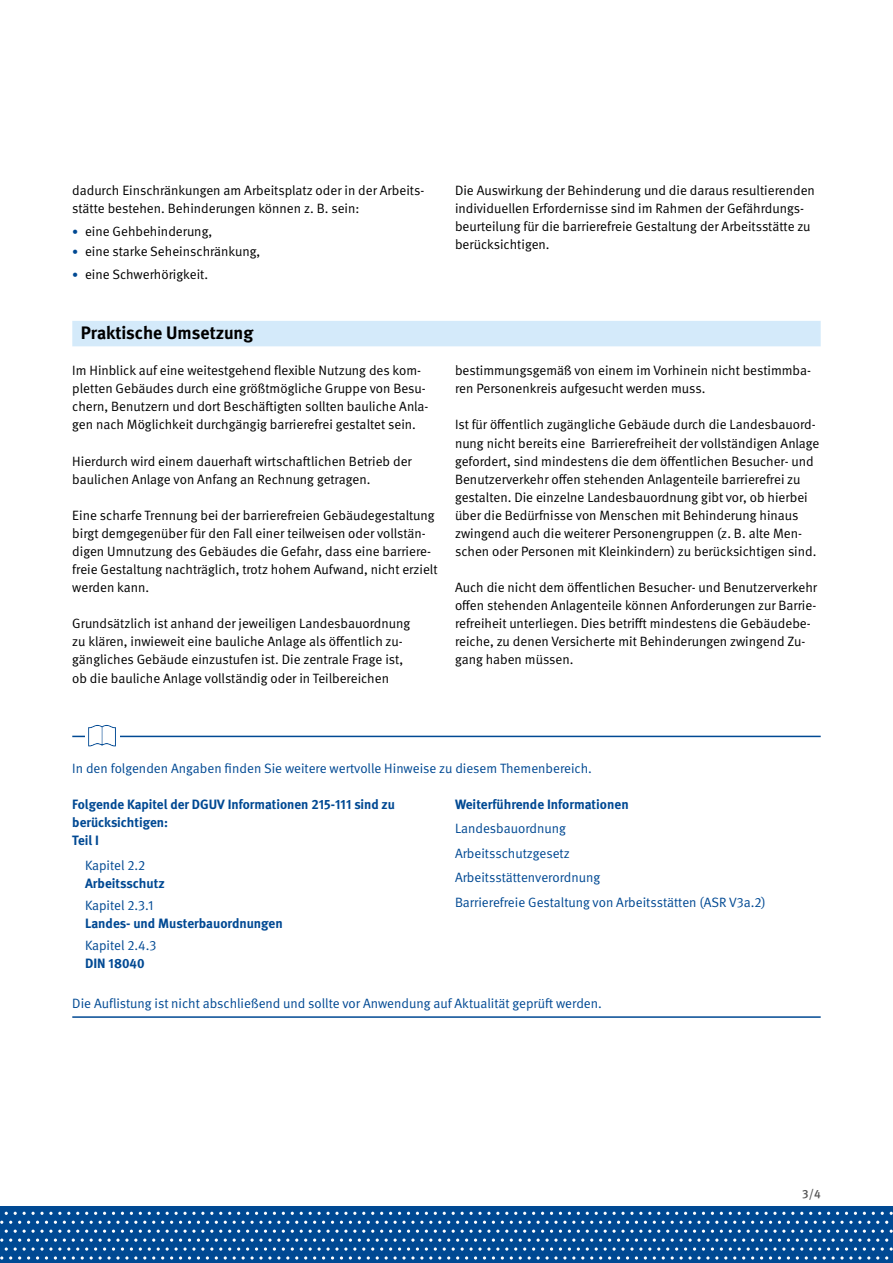
<style>
.page{position:relative;width:893px;height:1263px;background:#fff}
.page>*{position:absolute;margin:0;border:0;box-sizing:border-box;transform-origin:0 0}
.H2__HintBlau{font:700 18px "DGUV Meta";color:#000}
.FT{font:13.5px/18px "DGUV Meta";color:#000}
.Info{font:13.5px "DGUV Meta";color:#004993}
.AZ_Info{font:13.5px "DGUV Meta";color:#004993}
.Info-2{font:700 13.5px/18px "DGUV Meta";color:#004993}
.AZ_Info_FachInfoBlät{font:700 13.5px/18px "DGUV Meta";color:#004993}
.AZ_Info_FachInfoBlät-2{font:13.5px/18px "DGUV Meta";color:#004993}
.t1{font:500 12px "DGUV Meta";color:#565656}
.s1{font-size:12px;color:#004993}
.s2{font-weight:400}
.s3{font-weight:700}
</style>
<div class="page">
<div style="left:0;top:1206px;width:893px;height:57px;background:#004993"></div>
<svg style="left:0;top:1212px;width:893px;height:47px"></svg>
<div style="left:72px;top:321px;width:749px;height:25px;background:#d4eafa"></div>
<hr style="left:72px;top:736px;width:749px;height:1px;background:#004993">
<hr style="left:72px;top:1016px;width:749px;height:2px;background:#004993">
<div style="left:85px;top:725px;width:34px;height:21px;background:#fff"></div>
<svg style="left:88px;top:725px;width:28px;height:21px"></svg>
<p class="FT" style="left:72px;top:181px;width:354px">dadurch Einschränkungen am Arbeitsplatz oder in der Arbeits&shy;stätte bestehen. Behinderungen können z. B. sein:</p>
<p class="FT" style="left:72px;top:222px;width:141px"><span class="s1">•</span> eine Gehbehinderung,</p>
<p class="FT" style="left:72px;top:243px;width:190px"><span class="s1">•</span> eine starke Seheinschränkung,</p>
<p class="FT" style="left:72px;top:265px;width:137px"><span class="s1">•</span> eine Schwerhörigkeit.</p>
<p class="FT" style="left:455px;top:181px;width:361px">Die Auswirkung der Behinderung und die daraus resultierenden individuellen Erfordernisse sind im Rahmen der Gefährdungs&shy;beurteilung für die barrierefreie Gestaltung der Arbeitsstätte zu berücksichtigen.</p>
<h2 class="H2__HintBlau" style="left:81px;top:322px;width:174px">Praktische Umsetzung</h2>
<p class="FT" style="left:72px;top:362px;width:358px">Im Hinblick auf eine weitestgehend flexible Nutzung des kom&shy;pletten Gebäudes durch eine größtmögliche Gruppe von Besu&shy;chern, Benutzern und dort Beschäftigten sollten bauliche Anla&shy;gen nach Möglichkeit durchgängig barrierefrei gestaltet sein.</p>
<p class="FT" style="left:72px;top:452px;width:341px">Hierdurch wird einem dauerhaft wirtschaftlichen Betrieb der baulichen Anlage von Anfang an Rechnung getragen.</p>
<p class="FT" style="left:72px;top:506px;width:367px">Eine scharfe Trennung bei der barrierefreien Gebäudegestaltung birgt demgegenüber für den Fall einer teilweisen oder vollstän&shy;digen Umnutzung des Gebäudes die Gefahr, dass eine barriere&shy;freie Gestaltung nachträglich, trotz hohem Aufwand, nicht erzielt werden kann.</p>
<p class="FT" style="left:72px;top:615px;width:339px">Grundsätzlich ist anhand der jeweiligen Landesbauordnung zu klären, inwieweit eine bauliche Anlage als öffentlich zu&shy;gängliches Gebäude einzustufen ist. Die zentrale Frage ist, ob die bauliche Anlage vollständig oder in Teilbereichen</p>
<p class="FT" style="left:455px;top:362px;width:358px">bestimmungsgemäß von einem im Vorhinein nicht bestimmba&shy;ren Personenkreis aufgesucht werden muss.</p>
<p class="FT" style="left:455px;top:416px;width:366px">Ist für öffentlich zugängliche Gebäude durch die Landesbauord&shy;nung nicht bereits eine Barrierefreiheit der vollständigen Anlage gefordert, sind mindestens die dem öffentlichen Besucher- und Benutzerverkehr offen stehenden Anlagenteile barrierefrei zu gestalten. Die einzelne Landesbauordnung gibt vor, ob hierbei über die Bedürfnisse von Menschen mit Behinderung hinaus zwingend auch die weiterer Personengruppen (z. B. alte Men&shy;schen oder Personen mit Kleinkindern) zu berücksichtigen sind.</p>
<p class="FT" style="left:455px;top:579px;width:364px">Auch die nicht dem öffentlichen Besucher- und Benutzerverkehr offen stehenden Anlagenteile können Anforderungen zur Barrie&shy;refreiheit unterliegen. Dies betrifft mindestens die Gebäudebe&shy;reiche, zu denen Versicherte mit Behinderungen zwingend Zu&shy;gang haben müssen.</p>
<p class="Info" style="left:72px;top:760px;width:521px">In den folgenden Angaben finden Sie weitere wertvolle Hinweise zu diesem Themenbereich.</p>
<p class="Info-2" style="left:72px;top:796px;width:324px">Folgende Kapitel der DGUV Informationen 215-111 sind zu berücksichtigen:</p>
<p class="Info-2" style="left:72px;top:832px;width:28px">Teil I</p>
<p class="AZ_Info_FachInfoBlät" style="left:85px;top:856px;width:81px"><span class="s2">Kapitel 2.2<br></span>Arbeitsschutz</p>
<p class="AZ_Info_FachInfoBlät" style="left:85px;top:897px;width:199px"><span class="s2">Kapitel 2.3.1<br></span>Landes- und Musterbauordnungen</p>
<p class="AZ_Info_FachInfoBlät-2" style="left:85px;top:937px;width:73px">Kapitel 2.4.3<br><span class="s3">DIN 18040</span></p>
<p class="Info-2" style="left:455px;top:796px;width:175px">Weiterführende Informationen</p>
<p class="AZ_Info" style="left:455px;top:821px;width:112px">Landesbauordnung</p>
<p class="AZ_Info" style="left:455px;top:845px;width:116px">Arbeitsschutzgesetz</p>
<p class="AZ_Info" style="left:455px;top:870px;width:147px">Arbeitsstättenverordnung</p>
<p class="AZ_Info" style="left:455px;top:894px;width:312px">Barrierefreie Gestaltung von Arbeitsstätten (ASR V3a.2)</p>
<p class="Info" style="left:72px;top:995px;width:531px">Die Auflistung ist nicht abschließend und sollte vor Anwendung auf Aktualität geprüft werden.</p>
<p class="t1" style="left:802px;top:1186px;width:20px">3/4</p>
</div>
